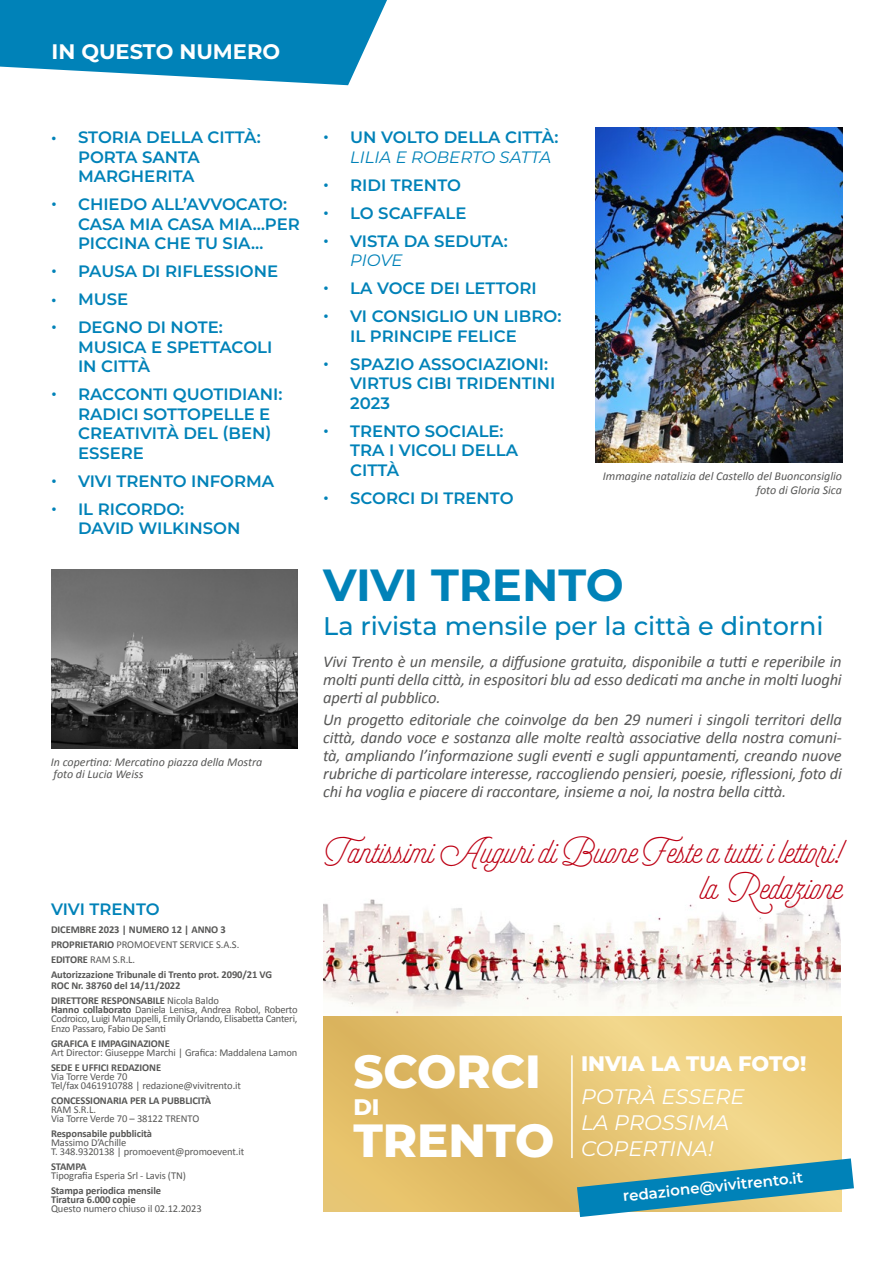
<style>
.page{position:relative;width:893px;height:1263px;background:#fff}
.page>*{position:absolute;margin:0;border:0;box-sizing:border-box;transform-origin:0 0}
.t1{font:800 46.5px "Montserrat";color:#fff}
.t2{font:700 45px "Montserrat";color:#0082b8}
.t3{font:39px/36px "Selfie";color:#bd0014;text-align:right}
.t4{font:500 25.5px "Montserrat";color:#0082b8}
.t5{font:800 22.5px "Montserrat";color:#fff}
.t6{font:italic 21px/26.2px "Montserrat";color:#fff}
.t7{font:800 21px "Montserrat";letter-spacing:-.01em;color:#fff}
.t8{font:700 21px "Montserrat";color:#fff}
.t9{font:italic 16.5px/18px "Calibri";letter-spacing:-.01em;color:#575756;text-align:justify}
.t10{font:600 16.5px/19.5px "Montserrat";color:#0082b8}
.t11{font:italic 16.5px "Montserrat";color:#0082b8}
.t12{font:600 15px "Montserrat";color:#fff}
.t13{font:italic 12px/12px "Calibri";color:#575756}
.t14{font:10.5px/9px "Calibri";letter-spacing:-.01em;color:#575756}
.t15{font:700 10.5px/15px "Calibri";letter-spacing:-.01em;color:#575756}
.s1{font-weight:400}
.s2{font-weight:700}
</style>
<div class="page">
<img style="left:323px;top:890px;width:517px;height:124px">
<svg style="left:0;top:0;width:387px;height:85px;background:#2594c2"></svg>
<img style="left:51px;top:570px;width:247px;height:179px">
<img style="left:595px;top:127px;width:247px;height:336px">
<svg style="left:323px;top:1016px;width:519px;height:196px;background:#e6c472"></svg>
<hr style="left:571px;top:1055px;width:2px;height:103px;background:#fff">
<svg style="left:577px;top:1158px;width:277px;height:59px;background:#75aaa6"></svg>
<p class="t8" style="left:52px;top:36px;width:230px">IN QUESTO NUMERO</p>
<p class="t10" style="left:78px;top:127px;width:184px;text-indent:-27px">• STORIA DELLA CITTÀ:<br>PORTA SANTA<br>MARGHERITA</p>
<p class="t10" style="left:78px;top:194px;width:223px;text-indent:-27px">• CHIEDO ALL’AVVOCATO:<br>CASA MIA CASA MIA…PER<br>PICCINA CHE TU SIA…</p>
<p class="t10" style="left:51px;top:261px;width:229px">• PAUSA DI RIFLESSIONE</p>
<p class="t10" style="left:51px;top:289px;width:79px">• MUSE</p>
<p class="t10" style="left:78px;top:317px;width:196px;text-indent:-27px">• DEGNO DI NOTE:<br>MUSICA E SPETTACOLI<br>IN CITTÀ</p>
<p class="t10" style="left:78px;top:384px;width:206px;text-indent:-27px">• RACCONTI QUOTIDIANI:<br>RADICI SOTTOPELLE E<br>CREATIVITÀ DEL (BEN)<br>ESSERE</p>
<p class="t10" style="left:51px;top:470px;width:225px">• VIVI TRENTO INFORMA</p>
<p class="t10" style="left:78px;top:498px;width:164px;text-indent:-27px">• IL RICORDO:<br>DAVID WILKINSON</p>
<p class="t13" style="left:51px;top:756px;width:213px">In copertina: Mercatino piazza della Mostra foto di Lucia Weiss</p>
<p class="t10" style="left:51px;top:899px;width:110px">VIVI TRENTO</p>
<p class="t15" style="left:51px;top:922px;width:223px">DICEMBRE 2023 | NUMERO 12 | ANNO 3<br>PROPRIETARIO <span class="s1">PROMOEVENT SERVICE S.A.S.<br></span>EDITORE <span class="s1">RAM S.R.L.<br></span>Autorizzazione Tribunale di Trento prot. 2090/21 VG</p>
<p class="t15" style="left:51px;top:977px;width:170px">ROC Nr. 38760 del 14/11/2022<br>DIRETTORE RESPONSABILE <span class="s1">Nicola Baldo</span></p>
<p class="t14" style="left:51px;top:1005px;width:248px"><span class="s2">Hanno collaborato</span> Daniela Lenisa, Andrea Robol, Roberto<br>Codroico, Luigi Manuppelli, Emily Orlando, Elisabetta Canteri,</p>
<p class="t14" style="left:51px;top:1024px;width:116px">Enzo Passaro, Fabio De Santi</p>
<p class="t15" style="left:51px;top:1035px;width:120px">GRAFICA E IMPAGINAZIONE</p>
<p class="t14" style="left:51px;top:1048px;width:248px">Art Director: Giuseppe Marchi | Grafica: Maddalena Lamon</p>
<p class="t15" style="left:51px;top:1059px;width:112px">SEDE E UFFICI REDAZIONE</p>
<p class="t14" style="left:51px;top:1072px;width:192px">Via Torre Verde 70<br>Tel/fax 0461910788 | redazione@vivitrento.it</p>
<p class="t15" style="left:51px;top:1092px;width:162px">CONCESSIONARIA PER LA PUBBLICITÀ</p>
<p class="t14" style="left:51px;top:1105px;width:150px">RAM S.R.L.<br>Via Torre Verde 70 – 38122 TRENTO</p>
<p class="t15" style="left:51px;top:1125px;width:103px">Responsabile pubblicità</p>
<p class="t14" style="left:51px;top:1138px;width:195px">Massimo D’Achille<br>T. 348.9320138 | promoevent@promoevent.it</p>
<p class="t15" style="left:51px;top:1158px;width:37px">STAMPA</p>
<p class="t14" style="left:51px;top:1171px;width:136px">Tipografia Esperia Srl - Lavis (TN)</p>
<p class="t15" style="left:51px;top:1185px;width:112px;line-height:9px">Stampa periodica mensile<br>Tiratura 6.000 copie</p>
<p class="t14" style="left:51px;top:1204px;width:152px">Questo numero chiuso il 02.12.2023</p>
<p class="t10" style="left:323px;top:127px;width:237px">• UN VOLTO DELLA CITTÀ:</p>
<p class="t11" style="left:350px;top:145px;width:203px">LILIA E ROBERTO SATTA</p>
<p class="t10" style="left:323px;top:174px;width:139px">• RIDI TRENTO</p>
<p class="t10" style="left:323px;top:202px;width:145px">• LO SCAFFALE</p>
<p class="t10" style="left:323px;top:230px;width:186px">• VISTA DA SEDUTA:</p>
<p class="t11" style="left:350px;top:249px;width:54px">PIOVE</p>
<p class="t10" style="left:323px;top:278px;width:215px">• LA VOCE DEI LETTORI</p>
<p class="t10" style="left:350px;top:306px;width:213px;text-indent:-27px">• VI CONSIGLIO UN LIBRO:<br>IL PRINCIPE FELICE</p>
<p class="t10" style="left:350px;top:353px;width:207px;text-indent:-27px">• SPAZIO ASSOCIAZIONI:<br>VIRTUS CIBI TRIDENTINI<br>2023</p>
<p class="t10" style="left:350px;top:420px;width:170px;text-indent:-27px">• TRENTO SOCIALE:<br>TRA I VICOLI DELLA<br>CITTÀ</p>
<p class="t10" style="left:323px;top:487px;width:192px">• SCORCI DI TRENTO</p>
<p class="t13" style="left:603px;top:469px;width:241px;line-height:13.5px;text-align:right">Immagine natalizia del Castello del Buonconsiglio foto di Gloria Sica</p>
<h2 class="t2" style="left:323px;top:552px;width:302px">VIVI TRENTO</h2>
<h3 class="t4" style="left:323px;top:608px;width:502px">La rivista mensile per la città e dintorni</h3>
<p class="t9" style="left:323px;top:652px;width:520px">Vivi Trento è un mensile, a diffusione gratuita, disponibile a tutti e reperibile in molti punti della città, in espositori blu ad esso dedicati ma anche in molti luoghi aperti al pubblico.</p>
<p class="t9" style="left:323px;top:710px;width:520px">Un progetto editoriale che coinvolge da ben 29 numeri i singoli territori della città, dando voce e sostanza alle molte realtà associative della nostra comuni&shy;tà, ampliando l’informazione sugli eventi e sugli appuntamenti, creando nuove rubriche di particolare interesse, raccogliendo pensieri, poesie, riflessioni, foto di chi ha voglia e piacere di raccontare, insieme a noi, la nostra bella città.</p>
<h3 class="t3" style="left:325px;top:837px;width:518px">Tantissimi Auguri di Buone Feste a tutti i lettori! la Redazione</h3>
<h1 class="t1" style="left:353px;top:1038px;width:189px">SCORCI</h1>
<h3 class="t5" style="left:353px;top:1090px;width:28px">DI</h3>
<h1 class="t1" style="left:353px;top:1107px;width:203px">TRENTO</h1>
<p class="t7" style="left:581px;top:1048px;width:227px">INVIA LA TUA FOTO!</p>
<p class="t6" style="left:581px;top:1082px;width:165px">POTRÀ ESSERE<br>LA PROSSIMA<br>COPERTINA!</p>
<p class="t12" style="left:622px;top:1185px;width:182px;rotate:-6deg">redazione@vivitrento.it</p>
</div>
